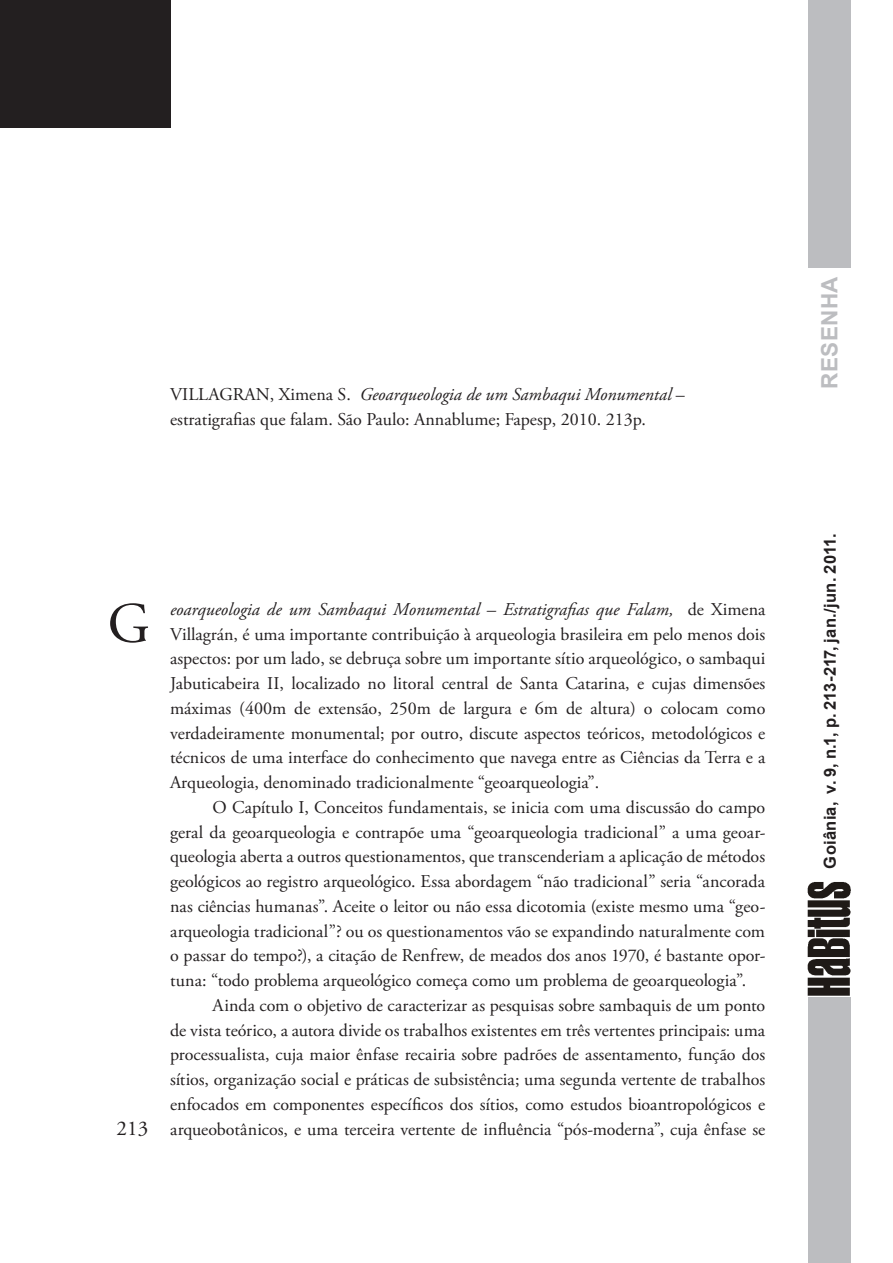
<style>
.page{position:relative;width:893px;height:1263px;background:#fff}
.page>*{position:absolute;margin:0;border:0;box-sizing:border-box;transform-origin:0 0}
.t1{font:57px "Adobe Garamond Pro";color:#231f20}
.t2{font:700 22.5px "Arial";letter-spacing:.015em;color:#bcbdc0}
.t3{font:21px "Adobe Garamond Pro";color:#231f20}
.Corpo_do_Texto{font:18px/24.8px "Adobe Garamond Pro";color:#231f20;text-align:justify}
.t4{font:700 16.5px "Arial";letter-spacing:.015em;color:#231f20}
.s1{font-style:italic}
</style>
<div class="page">
<div style="left:808px;top:995px;width:42px;height:268px;background:#bcbdc0"></div>
<img style="left:808px;top:882px;width:43px;height:114px">
<div style="left:0;top:0;width:170px;height:128px;background:#231f20"></div>
<div style="left:808px;top:0;width:42px;height:268px;background:#bcbdc0"></div>
<p class="Corpo_do_Texto" style="left:170px;top:383px;width:516px">VILLAGRAN, Ximena S. <span class="s1">Geoarqueologia de um Sambaqui Monumental</span> – estratigrafias que falam. São Paulo: Annablume; Fapesp, 2010. 213p.</p>
<p class="t1" style="left:108px;top:589px;width:44px">G</p>
<p class="t3" style="left:116px;top:1116px;width:34px">213</p>
<p class="Corpo_do_Texto" style="left:170px;top:597px;width:597px"><span class="s1">eoarqueologia de um Sambaqui Monumental – Estratigrafias que Falam,</span> de Ximena Villagrán, é uma importante contribuição à arqueologia brasileira em pelo menos dois aspectos: por um lado, se debruça sobre um importante sítio arqueológico, o sambaqui Jabuticabeira II, localizado no litoral central de Santa Catarina, e cujas dimensões máximas (400m de extensão, 250m de largura e 6m de altura) o colocam como verdadeiramente monumental; por outro, discute aspectos teóricos, metodológicos e técnicos de uma interface do conhecimento que navega entre as Ciências da Terra e a Arqueologia, denominado tradicionalmente “geoarqueologia”.</p>
<p class="Corpo_do_Texto" style="left:170px;top:795px;width:597px;text-indent:43px">O Capítulo I, Conceitos fundamentais, se inicia com uma discussão do campo geral da geoarqueologia e contrapõe uma “geoarqueologia tradicional” a uma geoar&shy;queologia aberta a outros questionamentos, que transcenderiam a aplicação de métodos geológicos ao registro arqueológico. Essa abordagem “não tradicional” seria “ancorada nas ciências humanas”. Aceite o leitor ou não essa dicotomia (existe mesmo uma “geo&shy;arqueologia tradicional”? ou os questionamentos vão se expandindo naturalmente com o passar do tempo?), a citação de Renfrew, de meados dos anos 1970, é bastante opor&shy;tuna: “todo problema arqueológico começa como um problema de geoarqueologia”.</p>
<p class="Corpo_do_Texto" style="left:170px;top:993px;width:597px;text-indent:43px">Ainda com o objetivo de caracterizar as pesquisas sobre sambaquis de um ponto de vista teórico, a autora divide os trabalhos existentes em três vertentes principais: uma processualista, cuja maior ênfase recairia sobre padrões de assentamento, função dos sítios, organização social e práticas de subsistência; uma segunda vertente de trabalhos enfocados em componentes específicos dos sítios, como estudos bioantropológicos e arqueobotânicos, e uma terceira vertente de influência “pós-moderna”, cuja ênfase se</p>
<p class="t2" style="left:814px;top:388px;width:113px;rotate:-90deg">RESENHA</p>
<p class="t4" style="left:819px;top:868px;width:336px;rotate:-90deg">Goiânia, v. 9, n.1, p. 213-217, jan./jun. 2011.</p>
</div>
